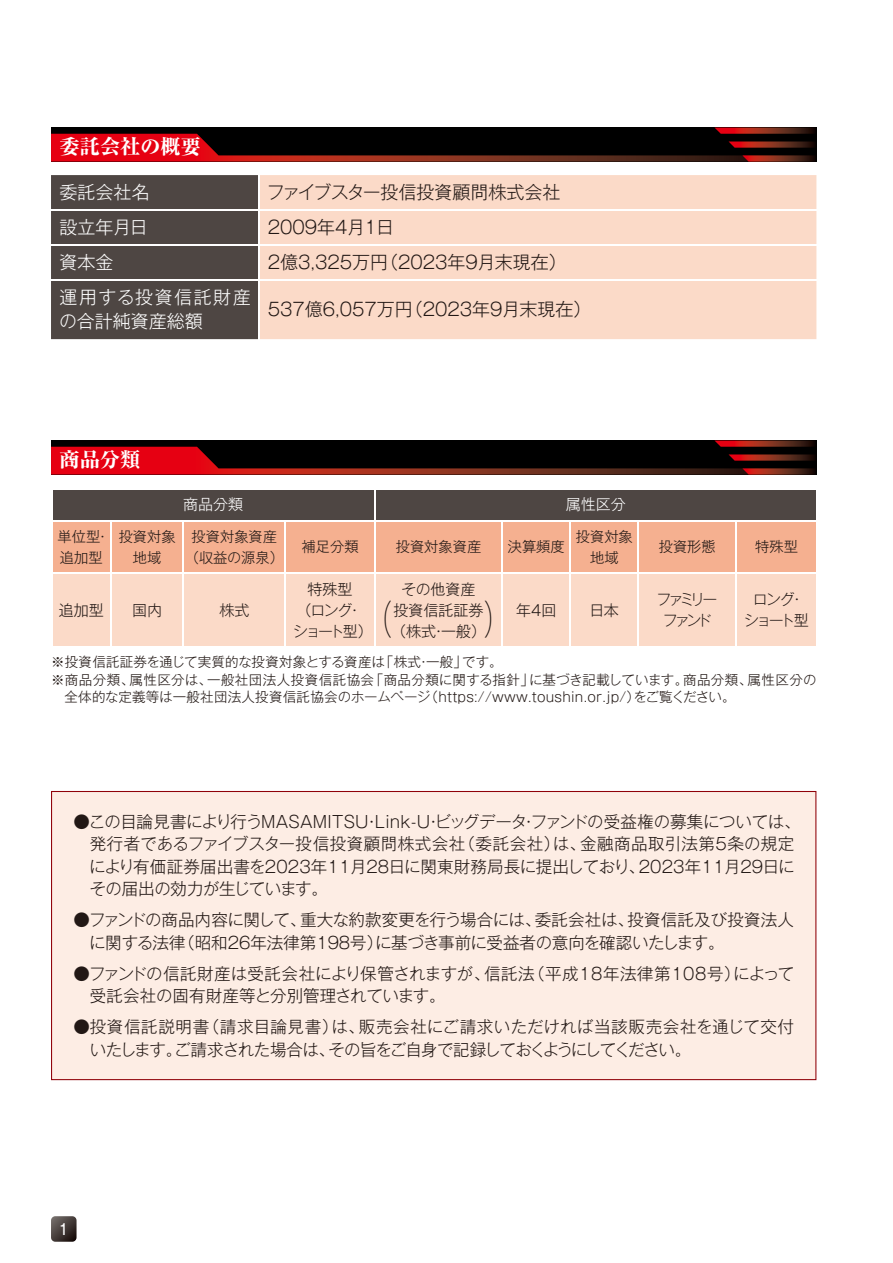
<style>
.page{position:relative;width:893px;height:1263px;background:#fff}
.page>*{position:absolute;margin:0;border:0;box-sizing:border-box;transform-origin:0 0}
.t1{font:300 expanded 39px "Shin Go Pro";color:#221815;scale:.6 1}
.t2{font:800 20.25px "Ryumin Pro";color:#fff}
.t3{font:300 18px "Gothic MB101 Pr 6";color:#221815}
.t4{font:300 18px/24px "Gothic MB101 Pr 6";letter-spacing:.02em;color:#fff}
.t5{font:300 18px "Gothic MB101 Pr 6";color:#fff}
.t6{font:300 16.5px/22.5px "Gothic MB101 Pr 6";color:#221815}
.t7{font:300 15px/21px "Gothic MB101 Pr 6";color:#221815;text-align:center}
.t8{font:300 15px/21px "Gothic MB101 Pr 6";letter-spacing:-.105em;color:#221815;text-align:center}
.t9{font:300 15px "Gothic MB101 Pr 6";letter-spacing:-.04em;color:#221815}
.t10{font:300 15px/21px "Gothic MB101 Pr 6";letter-spacing:-.21em;color:#221815;text-align:center}
.t11{font:300 15px/21px "Gothic MB101 Pr 6";letter-spacing:-.13em;color:#221815;text-align:center}
.t12{font:300 15px "Gothic MB101 Pr 6";color:#fff}
.t13{font:15px "Gothic MB101 Pr 6";color:#fff}
.t14{font:300 14.25px/21px "Gothic MB101 Pr 6";color:#221815;text-align:center}
.t15{font:300 13.5px/18.6px "Gothic MB101 Pr 6";letter-spacing:.02em;color:#221815}
.s1{font-weight:400}
</style>
<div class="page">
<svg style="left:51px;top:1216px;width:26px;height:26px"></svg>
<div style="left:51px;top:175px;width:207px;height:164px;background:#4e4643"></div>
<div style="left:260px;top:175px;width:556px;height:164px;background:#fbdac8"></div>
<hr style="left:51px;top:209px;width:208px;height:2px;background:#fff">
<hr style="left:259px;top:209px;width:557px;height:2px;background:#fff">
<hr style="left:51px;top:244px;width:208px;height:2px;background:#fff">
<hr style="left:259px;top:244px;width:557px;height:2px;background:#fff">
<hr style="left:51px;top:279px;width:208px;height:2px;background:#fff">
<hr style="left:259px;top:279px;width:557px;height:2px;background:#fff">
<svg style="left:51px;top:128px;width:765px;height:34px;background:#3f0708"></svg>
<svg style="left:53px;top:490px;width:763px;height:82px;background:#b78a75"></svg>
<div style="left:53px;top:574px;width:763px;height:72px;background:#fbdac8"></div>
<hr style="left:374px;top:489px;width:1px;height:31px;background:#fff">
<hr style="left:52px;top:520px;width:59px;height:1px;background:#fff">
<hr style="left:111px;top:520px;width:72px;height:1px;background:#fff">
<hr style="left:110px;top:521px;width:2px;height:51px;background:#fff">
<hr style="left:183px;top:520px;width:102px;height:1px;background:#fff">
<hr style="left:183px;top:521px;width:1px;height:51px;background:#fff">
<hr style="left:285px;top:520px;width:90px;height:1px;background:#fff">
<hr style="left:285px;top:521px;width:1px;height:51px;background:#fff">
<hr style="left:375px;top:520px;width:127px;height:1px;background:#fff">
<hr style="left:374px;top:521px;width:1px;height:51px;background:#fff">
<hr style="left:502px;top:520px;width:68px;height:1px;background:#fff">
<hr style="left:502px;top:521px;width:1px;height:51px;background:#fff">
<hr style="left:570px;top:520px;width:68px;height:1px;background:#fff">
<hr style="left:570px;top:521px;width:1px;height:51px;background:#fff">
<hr style="left:638px;top:520px;width:98px;height:1px;background:#fff">
<hr style="left:638px;top:521px;width:1px;height:51px;background:#fff">
<hr style="left:736px;top:520px;width:80px;height:1px;background:#fff">
<hr style="left:735px;top:521px;width:2px;height:51px;background:#fff">
<hr style="left:110px;top:574px;width:2px;height:72px;background:#fff">
<hr style="left:183px;top:574px;width:1px;height:72px;background:#fff">
<hr style="left:285px;top:574px;width:1px;height:72px;background:#fff">
<hr style="left:374px;top:574px;width:1px;height:72px;background:#fff">
<hr style="left:502px;top:574px;width:1px;height:72px;background:#fff">
<hr style="left:570px;top:574px;width:1px;height:72px;background:#fff">
<hr style="left:638px;top:574px;width:1px;height:72px;background:#fff">
<hr style="left:735px;top:574px;width:2px;height:72px;background:#fff">
<svg style="left:51px;top:441px;width:765px;height:34px;background:#3f0708"></svg>
<div style="left:51px;top:791px;width:765px;height:289px;background:#fdede4"></div>
<p class="t2" style="left:60px;top:131px;width:143px">委託会社の概要</p>
<p class="t5" style="left:60px;top:178px;width:91px">委託会社名</p>
<p class="t3" style="left:267px;top:178px;width:295px">ファイブスター投信投資顧問株式会社</p>
<p class="t5" style="left:60px;top:213px;width:90px">設立年月日</p>
<p class="t3" style="left:268px;top:213px;width:128px">2009年4月1日</p>
<p class="t5" style="left:60px;top:248px;width:55px">資本金</p>
<p class="t3" style="left:268px;top:248px;width:300px">2億3,325万円（2023年9月末現在）</p>
<p class="t4" style="left:59px;top:284px;width:193px">運用する投資信託財産の合計純資産総額</p>
<p class="t3" style="left:268px;top:295px;width:325px">537億6,057万円（2023年9月末現在）</p>
<p class="t2" style="left:60px;top:443px;width:82px">商品分類</p>
<p class="t12" style="left:183px;top:492px;width:62px">商品分類</p>
<p class="t12" style="left:566px;top:492px;width:61px">属性区分</p>
<p class="t14" style="left:58px;top:524px;width:54px;text-align:left">単位型・追加型</p>
<p class="t14" style="left:119px;top:524px;width:58px">投資対象地域</p>
<p class="t14" style="left:185px;top:524px;width:101px">投資対象資産（収益の源泉）</p>
<p class="t14" style="left:302px;top:535px;width:58px">補足分類</p>
<p class="t14" style="left:396px;top:535px;width:87px">投資対象資産</p>
<p class="t14" style="left:508px;top:535px;width:58px">決算頻度</p>
<p class="t14" style="left:576px;top:524px;width:58px">投資対象地域</p>
<p class="t14" style="left:659px;top:535px;width:58px">投資形態</p>
<p class="t14" style="left:755px;top:535px;width:44px">特殊型</p>
<p class="t9" style="left:59px;top:597px;width:46px">追加型</p>
<p class="t9" style="left:132px;top:597px;width:31px">国内</p>
<p class="t9" style="left:219px;top:597px;width:31px">株式</p>
<p class="t8" style="left:293px;top:577px;width:81px">特殊型<br>（ロング・ショート型）</p>
<p class="t7" style="left:391px;top:577px;width:96px">その他資産<br>投資信託証券（株式・一般）</p>
<p class="t9" style="left:516px;top:597px;width:42px">年4回</p>
<p class="t9" style="left:589px;top:597px;width:31px">日本</p>
<p class="t10" style="left:656px;top:588px;width:63px">ファミリーファンド</p>
<p class="t11" style="left:744px;top:588px;width:66px">ロング・ショート型</p>
<h1 class="t1" style="left:369px;top:587px;width:41px">（</h1>
<h1 class="t1" style="left:484px;top:587px;width:41px">）</h1>
<p class="t15" style="left:51px;top:651px;width:767px">※投資信託証券を通じて実質的な投資対象とする資産は「株式・一般」です。<br>※商品分類、属性区分は、一般社団法人投資信託協会「商品分類に関する指針」に基づき記載しています。商品分類、属性区分の</p>
<p class="t15" style="left:65px;top:686px;width:672px">全体的な定義等は一般社団法人投資信託協会のホームページ（https://www.toushin.or.jp/）をご覧ください。</p>
<p class="t6" style="left:89px;top:809px;width:713px;text-indent:-16px"><span class="s1">●</span>この目論見書により行うMASAMITSU・Link-U・ビッグデータ・ファンドの受益権の募集については、発行者であるファイブスター投信投資顧問株式会社（委託会社）は、金融商品取引法第5条の規定により有価証券届出書を2023年11月28日に関東財務局長に提出しており、2023年11月29日にその届出の効力が生じています。</p>
<p class="t6" style="left:89px;top:907px;width:706px;text-indent:-16px"><span class="s1">●</span>ファンドの商品内容に関して、重大な約款変更を行う場合には、委託会社は、投資信託及び投資法人に関する法律（昭和26年法律第198号）に基づき事前に受益者の意向を確認いたします。</p>
<p class="t6" style="left:90px;top:961px;width:706px;text-indent:-17px"><span class="s1">●</span>ファンドの信託財産は受託会社により保管されますが、信託法（平成18年法律第108号）によって受託会社の固有財産等と分別管理されています。</p>
<p class="t6" style="left:90px;top:1014px;width:706px;text-indent:-16px"><span class="s1">●</span>投資信託説明書（請求目論見書）は、販売会社にご請求いただければ当該販売会社を通じて交付いたします。ご請求された場合は、その旨をご自身で記録しておくようにしてください。</p>
<p class="t13" style="left:59px;top:1216px;width:12px">1</p>
</div>
